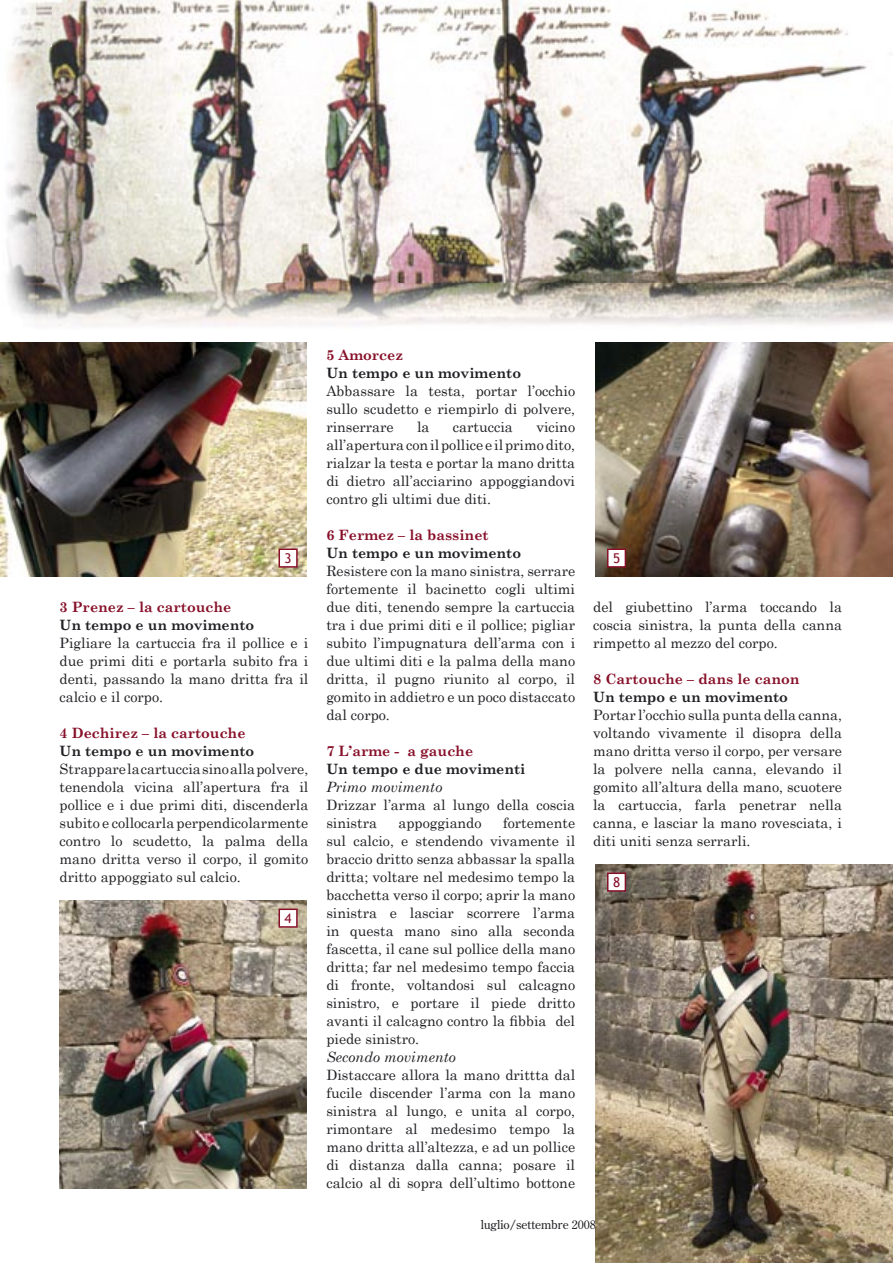
<style>
.page{position:relative;width:893px;height:1263px;background:#fff}
.page>*{position:absolute;margin:0;border:0;box-sizing:border-box;transform-origin:0 0}
.t1{font:14.25px/18px "Century Schoolbook";color:#212125;text-align:justify}
.t2{font:700 14.25px "Century Schoolbook";color:#212125}
.t3{font:700 14.25px "Century Schoolbook";color:#871029}
.t4{font:italic 14.25px "Century Schoolbook";color:#212125}
.t5{font:13.5px "Trebuchet MS";color:#871029}
.t6{font:12px "Century Old Style";color:#212125}
</style>
<div class="page">
<img style="left:35px;top:0;width:858px;height:420px">
<img style="left:35px;top:0;width:16px;height:47px">
<img style="left:7px;top:2px;width:28px;height:316px">
<img style="left:0;top:342px;width:306px;height:234px">
<img style="left:60px;top:900px;width:246px;height:288px">
<img style="left:595px;top:342px;width:298px;height:234px">
<svg style="left:279px;top:548px;width:19px;height:20px"></svg>
<svg style="left:279px;top:908px;width:19px;height:20px"></svg>
<svg style="left:607px;top:548px;width:19px;height:20px"></svg>
<img style="left:595px;top:864px;width:298px;height:399px">
<svg style="left:607px;top:872px;width:19px;height:20px"></svg>
<p class="t5" style="left:285px;top:550px;width:9px">3</p>
<p class="t3" style="left:60px;top:598px;width:173px">3 Prenez – la cartouche</p>
<p class="t2" style="left:60px;top:616px;width:196px">Un tempo e un movimento</p>
<p class="t1" style="left:60px;top:634px;width:250px">Pigliare la cartuccia fra il pollice e i due primi diti e portarla subito fra i denti, passando la mano dritta fra il calcio e il corpo.</p>
<p class="t3" style="left:60px;top:724px;width:188px">4 Dechirez – la cartouche</p>
<p class="t2" style="left:60px;top:742px;width:196px">Un tempo e un movimento</p>
<p class="t1" style="left:60px;top:760px;width:250px">Strappare la cartuccia sino alla polvere, tenendola vicina all’apertura fra il pollice e i due primi diti, discenderla subito e collocarla perpendicolarmente contro lo scudetto, la palma della mano dritta verso il corpo, il gomito dritto appoggiato sul calcio.</p>
<p class="t5" style="left:285px;top:910px;width:9px">4</p>
<p class="t3" style="left:326px;top:346px;width:78px">5 Amorcez</p>
<p class="t2" style="left:326px;top:364px;width:196px">Un tempo e un movimento</p>
<p class="t1" style="left:326px;top:382px;width:250px">Abbassare la testa, portar l’occhio sullo scudetto e riempirlo di polvere, rinserrare</p>
<p class="t1" style="left:326px;top:418px;width:250px;text-indent:210px">vicino all’apertura con il pollice e il primo dito, rialzar la testa e portar la mano dritta di dietro all’acciarino appoggiandovi contro gli ultimi due diti.</p>
<p class="t3" style="left:326px;top:526px;width:164px">6 Fermez – la bassinet</p>
<p class="t2" style="left:326px;top:544px;width:196px">Un tempo e un movimento</p>
<p class="t1" style="left:326px;top:562px;width:250px">Resistere con la mano sinistra, serrare fortemente il bacinetto cogli ultimi due diti, tenendo sempre la cartuccia tra i due primi diti e il pollice; pigliar subito l’impugnatura dell’arma con i due ultimi diti e la palma della mano dritta, il pugno riunito al corpo, il gomito in addietro e un poco distaccato dal corpo.</p>
<p class="t3" style="left:326px;top:742px;width:148px">7 L’arme - a gauche</p>
<p class="t2" style="left:326px;top:760px;width:201px">Un tempo e due movimenti</p>
<p class="t4" style="left:326px;top:778px;width:118px">Primo movimento</p>
<p class="t1" style="left:326px;top:796px;width:250px">Drizzar l’arma al lungo della coscia sinistra</p>
<p class="t1" style="left:417px;top:418px;width:14px">la</p>
<p class="t1" style="left:453px;top:418px;width:61px">cartuccia</p>
<p class="t1" style="left:326px;top:814px;width:250px;text-indent:177px">fortemente sul calcio, e stendendo vivamente il braccio dritto senza abbassar la spalla dritta; voltare nel medesimo tempo la bacchetta verso il corpo; aprir la mano sinistra e lasciar scorrere l’arma in questa mano sino alla seconda fascetta, il cane sul pollice della mano dritta; far nel medesimo tempo faccia di fronte, voltandosi sul calcagno sinistro, e portare il piede dritto avanti il calcagno contro la fibbia del piede sinistro.</p>
<p class="t4" style="left:326px;top:1048px;width:131px">Secondo movimento</p>
<p class="t1" style="left:326px;top:1066px;width:250px">Distaccare allora la mano drittta dal fucile discender l’arma con la mano sinistra al lungo, e unita al corpo, rimontare al medesimo tempo la mano dritta all’altezza, e ad un pollice di distanza dalla canna; posare il calcio al di sopra dell’ultimo bottone</p>
<p class="t1" style="left:398px;top:814px;width:85px">appoggiando</p>
<p class="t5" style="left:613px;top:550px;width:9px">5</p>
<p class="t1" style="left:593px;top:598px;width:250px">del giubettino l’arma toccando la coscia sinistra, la punta della canna rimpetto al mezzo del corpo.</p>
<p class="t3" style="left:593px;top:670px;width:208px">8 Cartouche – dans le canon</p>
<p class="t2" style="left:593px;top:688px;width:196px">Un tempo e un movimento</p>
<p class="t1" style="left:593px;top:706px;width:250px">Portar l’occhio sulla punta della canna, voltando vivamente il disopra della mano dritta verso il corpo, per versare la polvere nella canna, elevando il gomito all’altura della mano, scuotere la cartuccia, farla penetrar nella canna, e lasciar la mano rovesciata, i diti uniti senza serrarli.</p>
<p class="t5" style="left:613px;top:874px;width:9px">8</p>
<p class="t6" style="left:481px;top:1217px;width:116px">luglio/settembre 2008</p>
</div>
